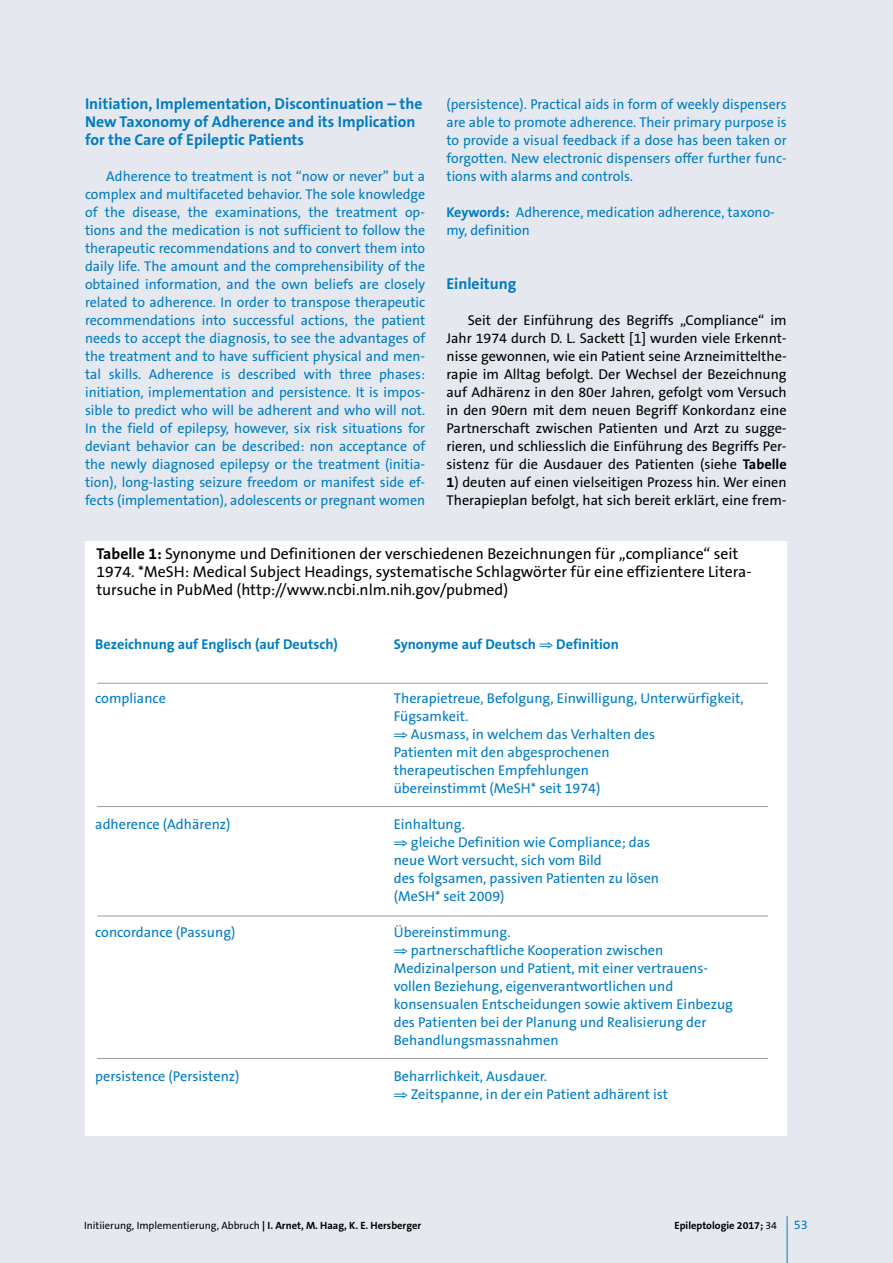
<style>
.page{position:relative;width:893px;height:1263px;background:#e5e9ef}
.page>*{position:absolute;margin:0;border:0;box-sizing:border-box;transform-origin:0 0}
.t1{font:15.75px/18px "The Sans B W5 Plain";color:#000}
.t2{font:700 15.75px/18px "The Sans B W7";color:#007bc2}
.t3{font:14.25px/18px "The Sans B W5 Plain";color:#007bc2}
.t4{font:14.25px/18px "The Sans B W5 Plain";color:#000;text-align:justify}
.t5{font:700 14.25px "The Sans B W7";color:#007bc2}
.t6{font:12.75px "The Sans B W5 Plain";color:#007bc2}
.t7{font:10.5px "The Sans B W5 Plain";color:#000}
.t8{font:700 10.5px "The Sans B W7";color:#000}
.s1{font-family:"The Sans B W7";font-weight:700}
.s2{font-family:"The Sans B W5 Plain";font-weight:400}
</style>
<div class="page">
<hr style="left:787px;top:1216px;width:1px;height:47px;background:#007bc2">
<div style="left:85px;top:541px;width:702px;height:594px;background:#fff"></div>
<hr style="left:97px;top:683px;width:671px;height:1px;background:#9c9e9f">
<hr style="left:97px;top:806px;width:671px;height:1px;background:#9c9e9f">
<hr style="left:97px;top:916px;width:671px;height:1px;background:#9c9e9f">
<hr style="left:97px;top:1058px;width:671px;height:1px;background:#9c9e9f">
<p class="t2" style="left:85px;top:95px;width:339px">Initiation, Implementation, Discontinuation – the<br>New Taxonomy of Adherence and its Implication for the Care of Epileptic Patients</p>
<p class="t3" style="left:85px;top:168px;width:342px;text-align:justify;text-indent:21px">Adherence to treatment is not “now or never” but a complex and multifaceted behavior. The sole knowledge of the disease, the examinations, the treatment op&shy;tions and the medication is not sufficient to follow the therapeutic recommendations and to convert them into daily life. The amount and the comprehensibility of the obtained information, and the own beliefs are closely related to adherence. In order to transpose therapeutic recommendations into successful actions, the patient needs to accept the diagnosis, to see the advantages of the treatment and to have sufficient physical and men&shy;tal skills. Adherence is described with three phases: initiation, implementation and persistence. It is impos&shy;sible to predict who will be adherent and who will not.<br>In the field of epilepsy, however, six risk situations for deviant behavior can be described: non acceptance of the newly diagnosed epilepsy or the treatment (initia&shy;tion), long-lasting seizure freedom or manifest side ef&shy;fects (implementation), adolescents or pregnant women</p>
<p class="t3" style="left:446px;top:96px;width:342px;text-align:justify">(persistence). Practical aids in form of weekly dispensers are able to promote adherence. Their primary purpose is to provide a visual feedback if a dose has been taken or forgotten. New electronic dispensers offer further func&shy;tions with alarms and controls.</p>
<p class="t3" style="left:446px;top:204px;width:330px"><span class="s1">Keywords:</span> Adherence, medication adherence, taxono&shy;my, definition</p>
<p class="t2" style="left:446px;top:275px;width:71px">Einleitung</p>
<p class="t4" style="left:446px;top:312px;width:342px;text-indent:21px">Seit der Einführung des Begriffs „Compliance“ im Jahr 1974 durch D. L. Sackett [1] wurden viele Erkennt&shy;nisse gewonnen, wie ein Patient seine Arzneimittelthe&shy;rapie im Alltag befolgt. Der Wechsel der Bezeichnung auf Adhärenz in den 80er Jahren, gefolgt vom Versuch in den 90ern mit dem neuen Begriff Konkordanz eine Partnerschaft zwischen Patienten und Arzt zu sugge&shy;rieren, und schliesslich die Einführung des Begriffs Per&shy;sistenz für die Ausdauer des Patienten (siehe <span class="s1">Tabelle</span></p>
<p class="t4" style="left:446px;top:474px;width:342px"><span class="s1">1</span>) deuten auf einen vielseitigen Prozess hin. Wer einen<br>Therapieplan befolgt, hat sich bereit erklärt, eine frem-</p>
<p class="t1" style="left:96px;top:545px;width:657px"><span class="s1">Tabelle 1:</span> Synonyme und Definitionen der verschiedenen Bezeichnungen für „compliance“ seit<br>1974. *MeSH: Medical Subject Headings, systematische Schlagwörter für eine effizientere Litera&shy;tursuche in PubMed (http://www.ncbi.nlm.nih.gov/pubmed)</p>
<p class="t5" style="left:95px;top:635px;width:244px">Bezeichnung auf Englisch (auf Deutsch)</p>
<p class="t5" style="left:394px;top:635px;width:227px">Synonyme auf Deutsch ⇒ Definition</p>
<p class="t3" style="left:95px;top:690px;width:72px">compliance</p>
<p class="t3" style="left:394px;top:690px;width:351px">Therapietreue, Befolgung, Einwilligung, Unterwürfigkeit, Fügsamkeit.<br>⇒ Ausmass, in welchem das Verhalten des<br>Patienten mit den abgesprochenen<br>therapeutischen Empfehlungen<br>übereinstimmt (MeSH* seit 1974)</p>
<p class="t3" style="left:95px;top:816px;width:137px">adherence (Adhärenz)</p>
<p class="t3" style="left:394px;top:816px;width:267px">Einhaltung.<br>⇒ gleiche Definition wie Compliance; das neue Wort versucht, sich vom Bild<br>des folgsamen, passiven Patienten zu lösen (MeSH* seit 2009)</p>
<p class="t3" style="left:95px;top:924px;width:142px">concordance (Passung)</p>
<p class="t3" style="left:394px;top:924px;width:341px">Übereinstimmung.<br>⇒ partnerschaftliche Kooperation zwischen Medizinalperson und Patient, mit einer vertrauens&shy;vollen Beziehung, eigenverantwortlichen und konsensualen Entscheidungen sowie aktivem Einbezug des Patienten bei der Planung und Realisierung der Behandlungsmassnahmen</p>
<p class="t3" style="left:95px;top:1067px;width:146px">persistence (Persistenz)</p>
<p class="t3" style="left:394px;top:1067px;width:276px">Beharrlichkeit, Ausdauer.<br>⇒ Zeitspanne, in der ein Patient adhärent ist</p>
<p class="t7" style="left:84px;top:1219px;width:339px">Initiierung, Implementierung, Abbruch <span class="s1">| I. Arnet, M. Haag, K. E. Hersberger</span></p>
<p class="t8" style="left:674px;top:1218px;width:104px">Epileptologie 2017; <span class="s2">34</span></p>
<p class="t6" style="left:794px;top:1216px;width:16px">53</p>
</div>
